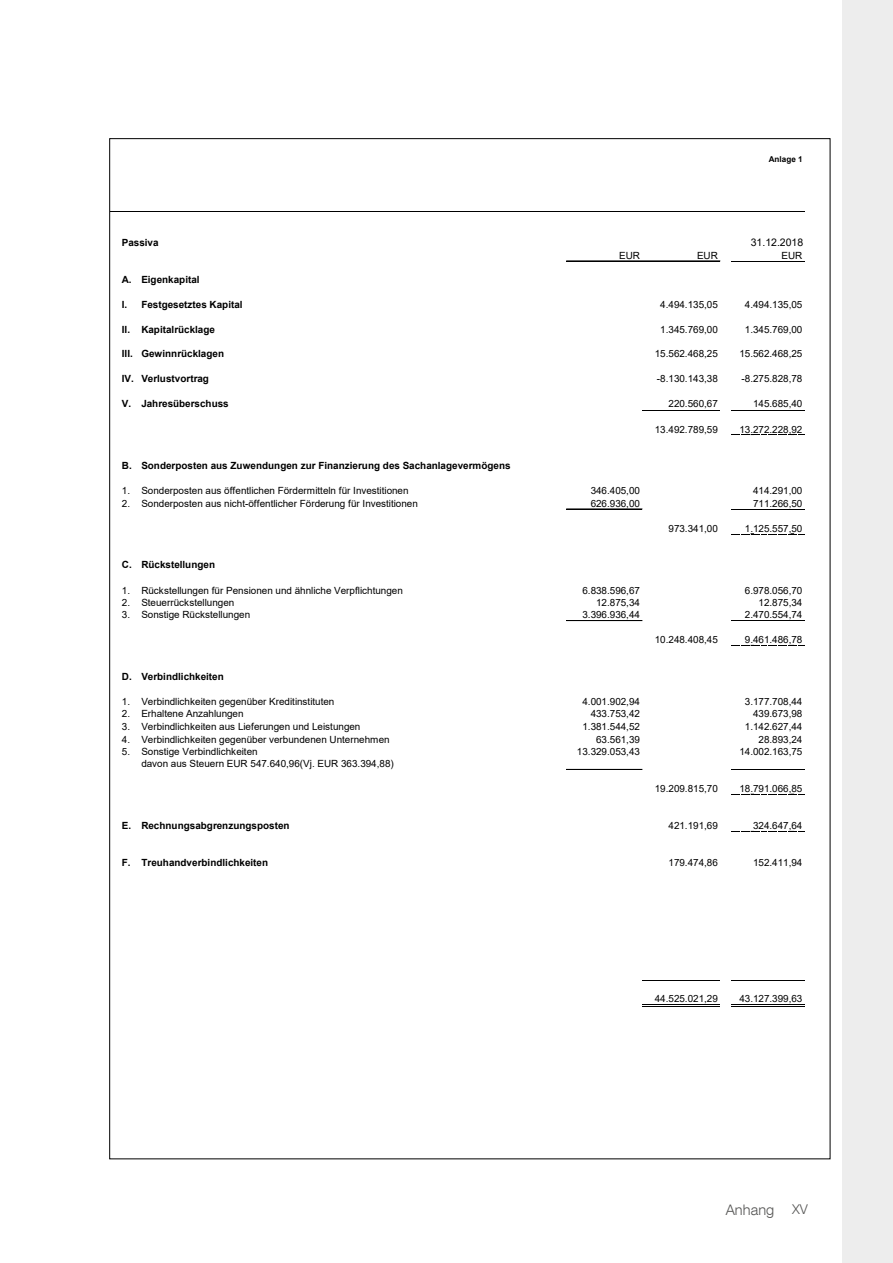
<style>
.page{position:relative;width:893px;height:1263px;background:#fff}
.page>*{position:absolute;margin:0;border:0;box-sizing:border-box;transform-origin:0 0}
.t1{font:300 14.55px "Helvetica Neue LT Com";letter-spacing:.005em;color:#575756}
.t2{font:10.5px "Arial";color:#000}
.t3{font:9.9px "Arial";color:#000}
.t4{font:700 9.9px "Arial";color:#000}
.t5{font:700 8.1px "Arial";letter-spacing:.005em;color:#000}
.s1{font-size:13.5px}
</style>
<div class="page">
<div style="left:842px;top:0;width:51px;height:1263px;background:#ededed"></div>
<hr style="left:567px;top:261px;width:153px;height:1px;background:#000">
<hr style="left:642px;top:410px;width:78px;height:1px;background:#000">
<hr style="left:567px;top:509px;width:75px;height:1px;background:#000">
<hr style="left:567px;top:620px;width:75px;height:1px;background:#000">
<hr style="left:567px;top:621px;width:75px;height:1px;background:#000">
<hr style="left:567px;top:769px;width:75px;height:1px;background:#000">
<hr style="left:642px;top:980px;width:78px;height:1px;background:#000">
<hr style="left:642px;top:1004px;width:78px;height:1px;background:#000">
<hr style="left:642px;top:1006px;width:78px;height:1px;background:#000">
<hr style="left:110px;top:211px;width:694px;height:1px;background:#000">
<hr style="left:731px;top:261px;width:73px;height:1px;background:#000">
<hr style="left:731px;top:410px;width:73px;height:1px;background:#000">
<svg style="left:731px;top:434px;width:74px;height:1px"></svg>
<hr style="left:731px;top:509px;width:73px;height:1px;background:#000">
<svg style="left:731px;top:533px;width:74px;height:2px"></svg>
<hr style="left:731px;top:621px;width:73px;height:1px;background:#000">
<svg style="left:731px;top:645px;width:74px;height:1px"></svg>
<hr style="left:731px;top:769px;width:73px;height:1px;background:#000">
<svg style="left:731px;top:794px;width:74px;height:1px"></svg>
<svg style="left:731px;top:831px;width:74px;height:1px"></svg>
<hr style="left:731px;top:980px;width:73px;height:1px;background:#000">
<hr style="left:731px;top:1004px;width:73px;height:1px;background:#000">
<hr style="left:731px;top:1006px;width:73px;height:1px;background:#000">
<p class="t5" style="left:769px;top:154px;width:35px">Anlage 1</p>
<p class="t2" style="left:751px;top:235px;width:54px">31.12.2018</p>
<p class="t4" style="left:122px;top:235px;width:38px">Passiva</p>
<p class="t3" style="left:753px;top:235px;width:51px">31.12.2017</p>
<p class="t3" style="left:619px;top:249px;width:22px">EUR</p>
<p class="t3" style="left:697px;top:249px;width:22px">EUR</p>
<p class="t3" style="left:782px;top:249px;width:22px">EUR</p>
<p class="t4" style="left:122px;top:272px;width:79px">A. Eigenkapital</p>
<p class="t4" style="left:122px;top:297px;width:122px">I. Festgesetztes Kapital</p>
<p class="t3" style="left:660px;top:297px;width:59px">4.494.135,05</p>
<p class="t3" style="left:745px;top:297px;width:59px">4.494.135,05</p>
<p class="t4" style="left:122px;top:322px;width:95px">II. Kapitalrücklage</p>
<p class="t3" style="left:660px;top:322px;width:59px">1.345.769,00</p>
<p class="t3" style="left:745px;top:322px;width:59px">1.345.769,00</p>
<p class="t4" style="left:122px;top:347px;width:104px">III. Gewinnrücklagen</p>
<p class="t3" style="left:655px;top:347px;width:65px">15.562.468,25</p>
<p class="t3" style="left:739px;top:347px;width:65px">15.562.468,25</p>
<p class="t4" style="left:122px;top:372px;width:89px">IV. Verlustvortrag</p>
<p class="t3" style="left:657px;top:372px;width:62px">-8.130.143,38</p>
<p class="t3" style="left:741px;top:372px;width:62px">-8.275.828,78</p>
<p class="t4" style="left:122px;top:396px;width:108px">V. Jahresüberschuss</p>
<p class="t3" style="left:668px;top:397px;width:51px">220.560,67</p>
<p class="t3" style="left:753px;top:397px;width:51px">145.685,40</p>
<p class="t3" style="left:655px;top:422px;width:65px">13.492.789,59</p>
<p class="t3" style="left:739px;top:422px;width:65px">13.272.228,92</p>
<p class="t4" style="left:122px;top:458px;width:390px">B. Sonderposten aus Zuwendungen zur Finanzierung des Sachanlagevermögens</p>
<p class="t3" style="left:122px;top:483px;width:288px">1. Sonderposten aus öffentlichen Fördermitteln für Investitionen</p>
<p class="t3" style="left:591px;top:483px;width:51px">346.405,00</p>
<p class="t3" style="left:753px;top:483px;width:51px">414.291,00</p>
<p class="t3" style="left:122px;top:497px;width:298px">2. Sonderposten aus nicht-öffentlicher Förderung für Investitionen</p>
<p class="t3" style="left:591px;top:497px;width:51px">626.936,00</p>
<p class="t3" style="left:753px;top:497px;width:51px">711.266,50</p>
<p class="t3" style="left:668px;top:521px;width:51px">973.341,00</p>
<p class="t3" style="left:745px;top:521px;width:59px">1.125.557,50</p>
<p class="t4" style="left:122px;top:558px;width:95px">C. Rückstellungen</p>
<p class="t3" style="left:122px;top:583px;width:282px">1. Rückstellungen für Pensionen und ähnliche Verpflichtungen</p>
<p class="t3" style="left:582px;top:583px;width:59px">6.838.596,67</p>
<p class="t3" style="left:745px;top:583px;width:59px">6.978.056,70</p>
<p class="t3" style="left:122px;top:596px;width:114px">2. Steuerrückstellungen</p>
<p class="t3" style="left:596px;top:596px;width:45px">12.875,34</p>
<p class="t3" style="left:759px;top:596px;width:45px">12.875,34</p>
<p class="t3" style="left:122px;top:607px;width:130px">3. Sonstige Rückstellungen</p>
<p class="t3" style="left:582px;top:607px;width:59px">3.396.936,44</p>
<p class="t3" style="left:745px;top:607px;width:59px">2.470.554,74</p>
<p class="t3" style="left:655px;top:632px;width:65px">10.248.408,45</p>
<p class="t3" style="left:745px;top:632px;width:59px">9.461.486,78</p>
<p class="t4" style="left:122px;top:669px;width:103px">D. Verbindlichkeiten</p>
<p class="t3" style="left:122px;top:695px;width:214px">1. Verbindlichkeiten gegenüber Kreditinstituten</p>
<p class="t3" style="left:582px;top:695px;width:59px">4.001.902,94</p>
<p class="t3" style="left:745px;top:695px;width:59px">3.177.708,44</p>
<p class="t3" style="left:122px;top:707px;width:123px">2. Erhaltene Anzahlungen</p>
<p class="t3" style="left:591px;top:707px;width:51px">433.753,42</p>
<p class="t3" style="left:753px;top:707px;width:51px">439.673,98</p>
<p class="t3" style="left:122px;top:720px;width:240px">3. Verbindlichkeiten aus Lieferungen und Leistungen</p>
<p class="t3" style="left:582px;top:720px;width:59px">1.381.544,52</p>
<p class="t3" style="left:745px;top:720px;width:59px">1.142.627,44</p>
<p class="t3" style="left:122px;top:732px;width:269px">4. Verbindlichkeiten gegenüber verbundenen Unternehmen</p>
<p class="t3" style="left:596px;top:732px;width:45px">63.561,39</p>
<p class="t3" style="left:759px;top:732px;width:45px">28.893,24</p>
<p class="t3" style="left:122px;top:745px;width:137px">5. Sonstige Verbindlichkeiten</p>
<p class="t3" style="left:577px;top:745px;width:65px">13.329.053,43</p>
<p class="t3" style="left:739px;top:745px;width:65px">14.002.163,75</p>
<p class="t3" style="left:141px;top:756px;width:254px">davon aus Steuern EUR 547.640,96(Vj. EUR 363.394,88)</p>
<p class="t3" style="left:655px;top:782px;width:65px">19.209.815,70</p>
<p class="t3" style="left:739px;top:782px;width:65px">18.791.066,85</p>
<p class="t4" style="left:122px;top:818px;width:169px">E. Rechnungsabgrenzungsposten</p>
<p class="t3" style="left:668px;top:818px;width:51px">421.191,69</p>
<p class="t3" style="left:753px;top:818px;width:51px">324.647,64</p>
<p class="t4" style="left:122px;top:855px;width:148px">F. Treuhandverbindlichkeiten</p>
<p class="t3" style="left:668px;top:855px;width:51px">179.474,86</p>
<p class="t3" style="left:753px;top:855px;width:51px">152.411,94</p>
<p class="t3" style="left:655px;top:992px;width:65px">44.525.021,29</p>
<p class="t3" style="left:739px;top:992px;width:65px">43.127.399,63</p>
<h1 class="t1" style="left:726px;top:1201px;width:84px">Anhang <span class="s1">XV</span></h1>
</div>
